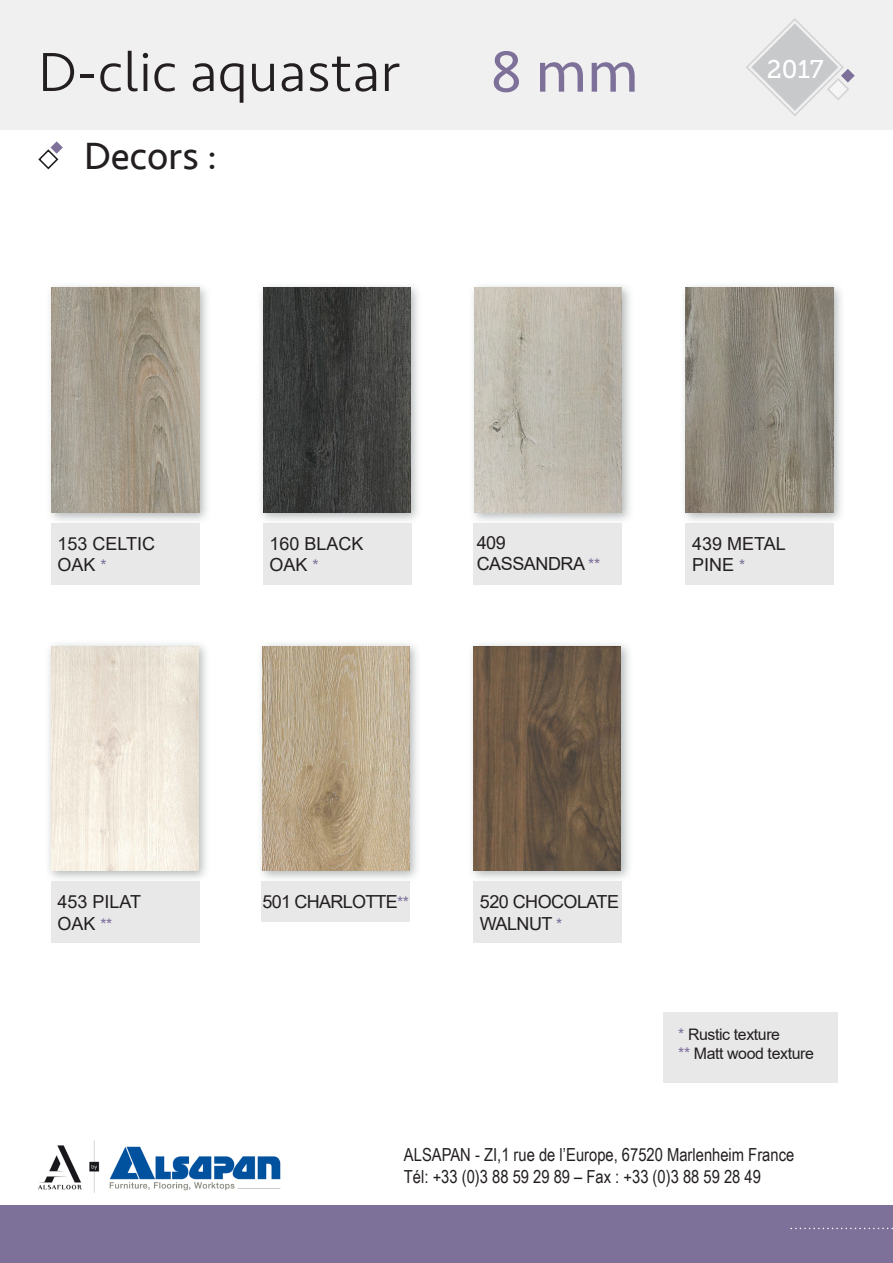
<style>
.page{position:relative;width:893px;height:1263px;background:#fff}
.page>*{position:absolute;margin:0;border:0;box-sizing:border-box;transform-origin:0 0}
.t1{font:60px "Seravek";color:#7d7099}
.t2{font:300 57px "Seravek";color:#231f20}
.t3{font:39px "Seravek";color:#231f20}
.t4{font:25.5px "Museo Slab 500";color:#fff}
.t5{font:18px "Arial Narrow";color:#231f20}
.t6{font:18px/21.6px "Arial";letter-spacing:-.025em;color:#231f20}
.t7{font:18px/21.6px "Arial";color:#231f20}
.t8{font:15.9px "Arial";letter-spacing:-.025em;color:#231f20}
.s1{font-size:15.9px;color:#7d7099}
.s2{color:#7d7099}
</style>
<div class="page">
<div style="left:0;top:0;width:893px;height:130px;background:#f0f0f0"></div>
<svg style="left:746px;top:18px;width:109px;height:98px"></svg>
<div style="left:0;top:1205px;width:893px;height:58px;background:#7d7099"></div>
<svg style="left:790px;top:1228px;width:103px;height:1px"></svg>
<img style="left:38px;top:1140px;width:243px;height:53px">
<svg style="left:38px;top:141px;width:25px;height:29px"></svg>
<div style="left:46px;top:282px;width:165px;height:243px;background:#9ca1a2;opacity:.75"></div>
<img style="left:52px;top:288px;width:147px;height:224px">
<div style="left:45px;top:640px;width:165px;height:243px;background:#9ca1a2;opacity:.75"></div>
<img style="left:51px;top:646px;width:147px;height:225px">
<div style="left:257px;top:282px;width:165px;height:243px;background:#9ca1a2;opacity:.75"></div>
<img style="left:263px;top:288px;width:147px;height:224px">
<div style="left:256px;top:640px;width:166px;height:243px;background:#9ca1a2;opacity:.75"></div>
<img style="left:262px;top:646px;width:148px;height:225px">
<div style="left:468px;top:282px;width:166px;height:243px;background:#9ca1a2;opacity:.75"></div>
<img style="left:474px;top:288px;width:148px;height:224px">
<div style="left:468px;top:640px;width:165px;height:243px;background:#9ca1a2;opacity:.75"></div>
<img style="left:474px;top:646px;width:147px;height:225px">
<div style="left:680px;top:282px;width:165px;height:243px;background:#9ca1a2;opacity:.75"></div>
<img style="left:686px;top:288px;width:147px;height:224px">
<div style="left:51px;top:523px;width:148px;height:61px;background:#e8e8e9"></div>
<div style="left:51px;top:881px;width:148px;height:61px;background:#e8e8e9"></div>
<div style="left:261px;top:881px;width:149px;height:41px;background:#e8e8e9"></div>
<div style="left:474px;top:881px;width:148px;height:61px;background:#e8e8e9"></div>
<div style="left:263px;top:523px;width:148px;height:61px;background:#e8e8e9"></div>
<div style="left:474px;top:523px;width:148px;height:61px;background:#e8e8e9"></div>
<div style="left:686px;top:523px;width:148px;height:61px;background:#e8e8e9"></div>
<div style="left:663px;top:1012px;width:175px;height:70px;background:#e8e8e9"></div>
<p class="t2" style="left:38px;top:38px;width:363px">D-clic aquastar</p>
<p class="t1" style="left:490px;top:25px;width:150px">8 mm</p>
<p class="t4" style="left:767px;top:55px;width:58px">2017</p>
<p class="t3" style="left:84px;top:126px;width:134px">Decors :</p>
<p class="t7" style="left:57px;top:532px;width:99px">153 CELTIC<br>OAK <span class="s1">*</span></p>
<p class="t7" style="left:269px;top:532px;width:96px">160 BLACK</p>
<p class="t6" style="left:269px;top:554px;width:51px">OAK <span class="s1">*</span></p>
<p class="t6" style="left:477px;top:531px;width:31px">409</p>
<p class="t6" style="left:477px;top:553px;width:125px">CASSANDRA <span class="s1">**</span></p>
<p class="t7" style="left:692px;top:532px;width:95px">439 METAL<br>PINE <span class="s1">*</span></p>
<p class="t7" style="left:57px;top:891px;width:85px">453 PILAT</p>
<p class="t6" style="left:57px;top:912px;width:56px">OAK <span class="s1">**</span></p>
<p class="t6" style="left:262px;top:891px;width:148px">501 CHARLOTTE<span class="s1">**</span></p>
<p class="t6" style="left:480px;top:891px;width:141px">520 CHOCOLATE<br>WALNUT <span class="s1">*</span></p>
<p class="t8" style="left:678px;top:1023px;width:103px"><span class="s2">*</span> Rustic texture</p>
<p class="t8" style="left:678px;top:1042px;width:137px"><span class="s2">**</span> Matt wood texture</p>
<p class="t5" style="left:404px;top:1142px;width:392px">ALSAPAN - ZI,1 rue de l’Europe, 67520 Marlenheim France</p>
<p class="t5" style="left:404px;top:1163px;width:358px">Tél: +33 (0)3 88 59 29 89 – Fax : +33 (0)3 88 59 28 49</p>
</div>
